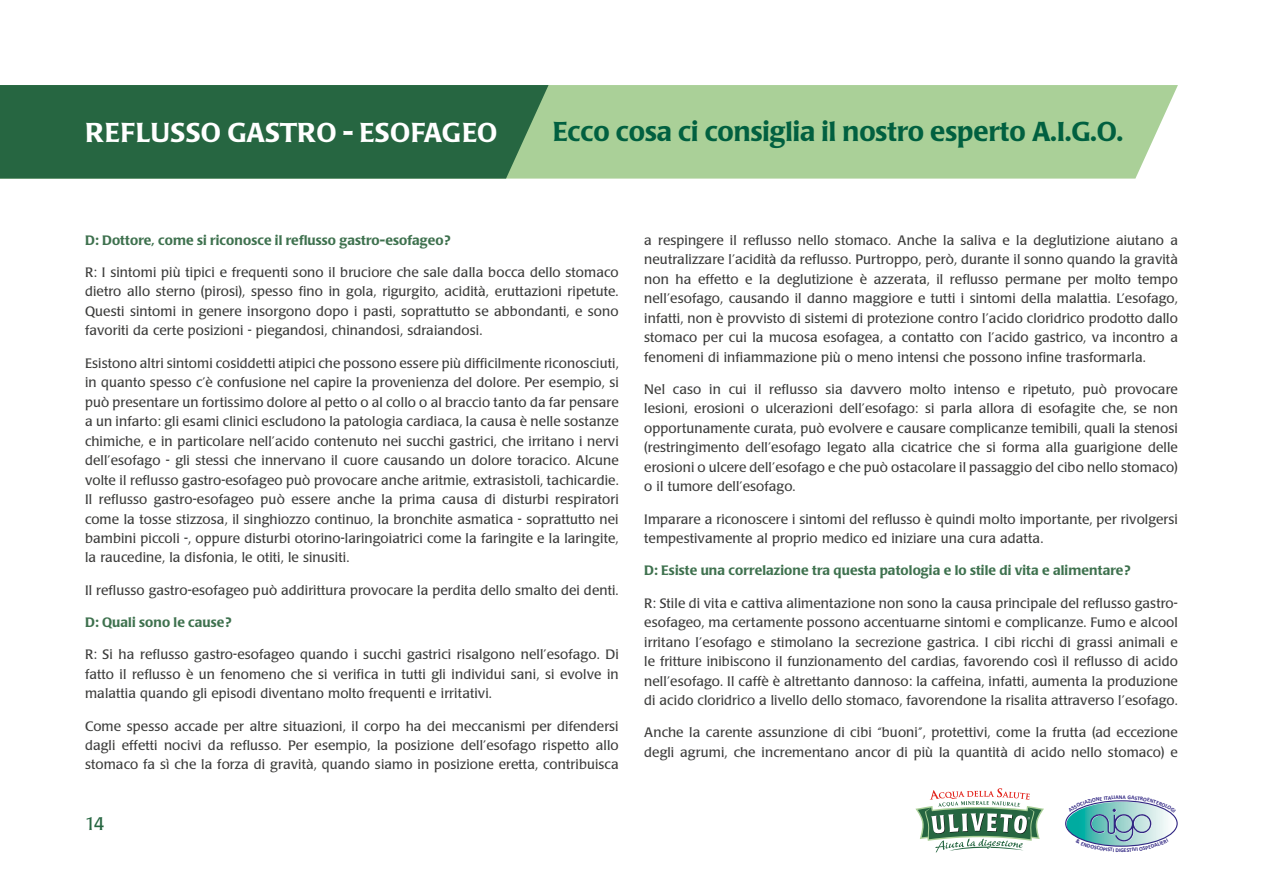
<style>
.page{position:relative;width:1263px;height:893px;background:#fff}
.page>*{position:absolute;margin:0;border:0;box-sizing:border-box;transform-origin:0 0}
.t1{font:500 27px "Poppl Laudatio";color:#016040}
.t2{font:500 27px "Poppl Laudatio";letter-spacing:.02em;color:#fff}
.t3{font:18px "Poppl Laudatio";color:#266641}
.t4{font:13.5px/19.5px "Poppl Laudatio";letter-spacing:.01em;color:#3c3c3b;text-align:justify}
.t5{font:500 13.5px "Poppl Laudatio";letter-spacing:.01em;color:#3e714e}
.t6{font:700 5.7px "Calibri";color:#312783}
</style>
<div class="page">
<svg style="left:915px;top:788px;width:129px;height:64px"></svg>
<div style="left:549px;top:85px;width:629px;height:94px;background:#aad098"></div>
<div style="left:0;top:85px;width:549px;height:94px;background:#266641"></div>
<svg style="left:1066px;top:800px;width:112px;height:47px"></svg>
<h1 class="t2" style="left:85px;top:117px;width:414px">REFLUSSO GASTRO - ESOFAGEO</h1>
<h1 class="t1" style="left:553px;top:116px;width:572px">Ecco cosa ci consiglia il nostro esperto A.I.G.O.</h1>
<p class="t5" style="left:85px;top:232px;width:367px">D: Dottore, come si riconosce il reflusso gastro-esofageo?</p>
<p class="t4" style="left:85px;top:263px;width:535px">R: I sintomi più tipici e frequenti sono il bruciore che sale dalla bocca dello stomaco dietro allo sterno (pirosi), spesso fino in gola, rigurgito, acidità, eruttazioni ripetute.<br>Questi sintomi in genere insorgono dopo i pasti, soprattutto se abbondanti, e sono favoriti da certe posizioni - piegandosi, chinandosi, sdraiandosi.</p>
<p class="t4" style="left:85px;top:353px;width:535px">Esistono altri sintomi cosiddetti atipici che possono essere più difficilmente riconosciuti, in quanto spesso c’è confusione nel capire la provenienza del dolore. Per esempio, si può presentare un fortissimo dolore al petto o al collo o al braccio tanto da far pensare a un infarto: gli esami clinici escludono la patologia cardiaca, la causa è nelle sostanze chimiche, e in particolare nell’acido contenuto nei succhi gastrici, che irritano i nervi dell’esofago - gli stessi che innervano il cuore causando un dolore toracico. Alcune volte il reflusso gastro-esofageo può provocare anche aritmie, extrasistoli, tachicardie.<br>Il reflusso gastro-esofageo può essere anche la prima causa di disturbi respiratori come la tosse stizzosa, il singhiozzo continuo, la bronchite asmatica - soprattutto nei bambini piccoli -, oppure disturbi otorino-laringoiatrici come la faringite e la laringite, la raucedine, la disfonia, le otiti, le sinusiti.</p>
<p class="t4" style="left:85px;top:581px;width:535px">Il reflusso gastro-esofageo può addirittura provocare la perdita dello smalto dei denti.</p>
<p class="t5" style="left:85px;top:615px;width:148px">D: Quali sono le cause?</p>
<p class="t4" style="left:85px;top:645px;width:535px">R: Si ha reflusso gastro-esofageo quando i succhi gastrici risalgono nell’esofago. Di fatto il reflusso è un fenomeno che si verifica in tutti gli individui sani, si evolve in malattia quando gli episodi diventano molto frequenti e irritativi.</p>
<p class="t4" style="left:85px;top:716px;width:535px">Come spesso accade per altre situazioni, il corpo ha dei meccanismi per difendersi dagli effetti nocivi da reflusso. Per esempio, la posizione dell’esofago rispetto allo stomaco fa sì che la forza di gravità, quando siamo in posizione eretta, contribuisca</p>
<h2 class="t3" style="left:85px;top:814px;width:21px">14</h2>
<p class="t4" style="left:644px;top:230px;width:535px">a respingere il reflusso nello stomaco. Anche la saliva e la deglutizione aiutano a neutralizzare l’acidità da reflusso. Purtroppo, però, durante il sonno quando la gravità non ha effetto e la deglutizione è azzerata, il reflusso permane per molto tempo nell’esofago, causando il danno maggiore e tutti i sintomi della malattia. L’esofago, infatti, non è provvisto di sistemi di protezione contro l’acido cloridrico prodotto dallo stomaco per cui la mucosa esofagea, a contatto con l’acido gastrico, va incontro a fenomeni di infiammazione più o meno intensi che possono infine trasformarla.</p>
<p class="t4" style="left:644px;top:380px;width:535px">Nel caso in cui il reflusso sia davvero molto intenso e ripetuto, può provocare lesioni, erosioni o ulcerazioni dell’esofago: si parla allora di esofagite che, se non opportunamente curata, può evolvere e causare complicanze temibili, quali la stenosi (restringimento dell’esofago legato alla cicatrice che si forma alla guarigione delle erosioni o ulcere dell’esofago e che può ostacolare il passaggio del cibo nello stomaco) o il tumore dell’esofago.</p>
<p class="t4" style="left:644px;top:509px;width:535px">Imparare a riconoscere i sintomi del reflusso è quindi molto importante, per rivolgersi tempestivamente al proprio medico ed iniziare una cura adatta.</p>
<p class="t5" style="left:644px;top:563px;width:488px">D: Esiste una correlazione tra questa patologia e lo stile di vita e alimentare?</p>
<p class="t4" style="left:644px;top:593px;width:535px">R: Stile di vita e cattiva alimentazione non sono la causa principale del reflusso gastro&shy;esofageo, ma certamente possono accentuarne sintomi e complicanze. Fumo e alcool irritano l’esofago e stimolano la secrezione gastrica. I cibi ricchi di grassi animali e le fritture inibiscono il funzionamento del cardias, favorendo così il reflusso di acido nell’esofago. Il caffè è altrettanto dannoso: la caffeina, infatti, aumenta la produzione di acido cloridrico a livello dello stomaco, favorendone la risalita attraverso l’esofago.</p>
<p class="t4" style="left:644px;top:723px;width:535px">Anche la carente assunzione di cibi “buoni”, protettivi, come la frutta (ad eccezione degli agrumi, che incrementano ancor di più la quantità di acido nello stomaco) e</p>
<p class="t6" style="left:1119px;top:793px;width:5px">N</p>
<p class="t6" style="left:1120px;top:846px;width:5px">G</p>
</div>
